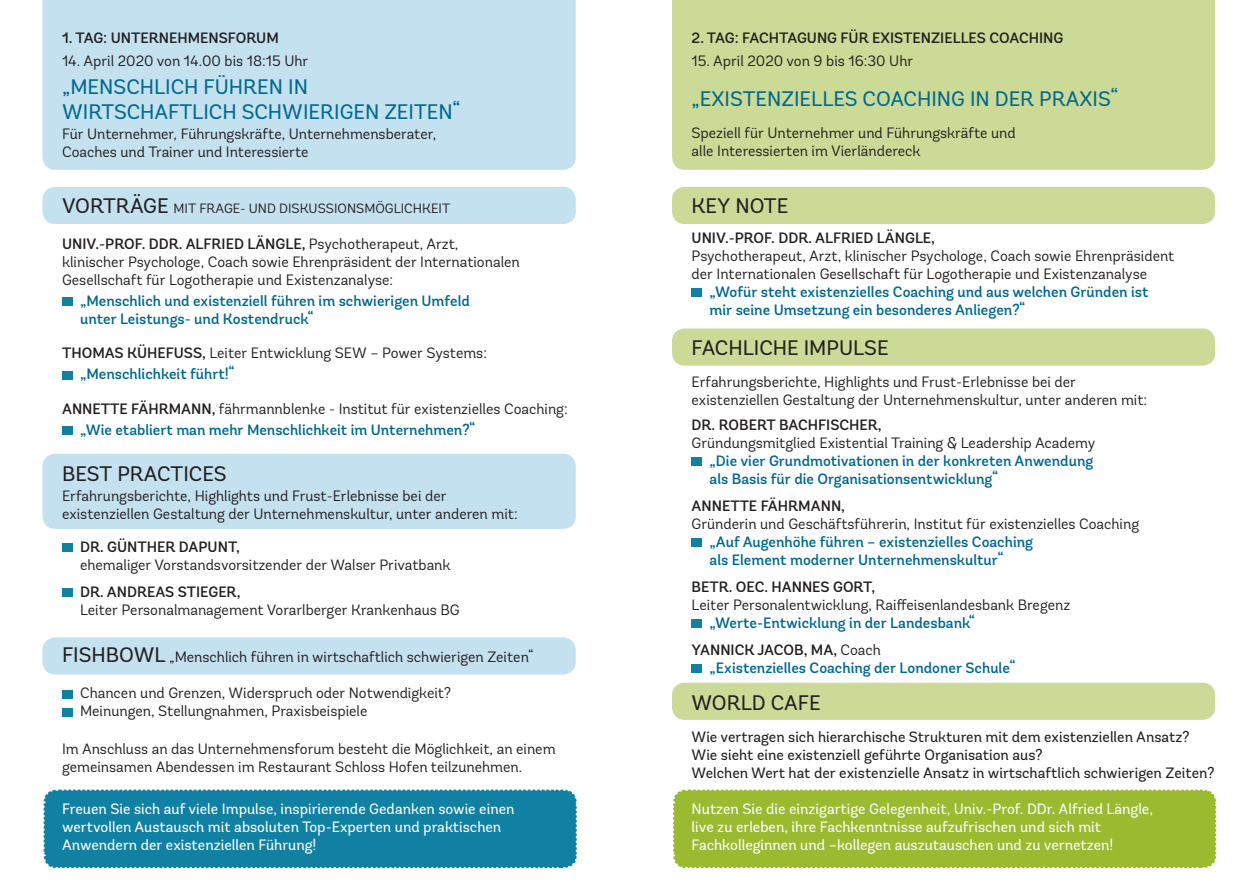
<style>
.page{position:relative;width:1259px;height:893px;background:#fff}
.page>*{position:absolute;margin:0;border:0;box-sizing:border-box;transform-origin:0 0}
.t1{font:21px/25.2px "Andes Rounded";color:#00698e}
.t2{font:21px "Andes Rounded";color:#231f20}
.t3{font:15px/18px "Andes Rounded";color:#231f20}
.t4{font:500 15px/18px "Andes Rounded";color:#00698e}
.t5{font:15px/18px "Andes Rounded";color:#fff}
.t6{font:500 15px "Andes Rounded";color:#231f20}
.t7{font:15px/18px "Andes Rounded";color:#231f20}
.t8{font:13.5px "Andes Rounded";color:#231f20}
.s1{font-size:21px}
.s2{font-weight:500}
.s3{font-weight:500;color:#00698e}
.s4{color:#231f20}
.s5{font-weight:400;color:#231f20}
</style>
<div class="page">
<div style="left:43px;top:187px;width:533px;height:37px;background:#c4e1ef;border-radius:13px"></div>
<div style="left:672px;top:187px;width:543px;height:37px;background:#ccda97;border-radius:13px"></div>
<div style="left:43px;top:637px;width:533px;height:38px;background:#c4e1ef;border-radius:13px"></div>
<div style="left:672px;top:328px;width:543px;height:38px;background:#ccda97;border-radius:13px"></div>
<div style="left:672px;top:683px;width:543px;height:37px;background:#ccda97;border-radius:13px"></div>
<div style="left:43px;top:0;width:533px;height:170px;background:#c4e1ef"></div>
<div style="left:672px;top:0;width:543px;height:170px;background:#ccda97"></div>
<div style="left:43px;top:454px;width:533px;height:75px;background:#c4e1ef;border-radius:13px"></div>
<div style="left:43px;top:789px;width:534px;height:80px;background:#1081a3"></div>
<div style="left:673px;top:789px;width:544px;height:80px;background:#9aba2f"></div>
<div style="left:62px;top:298px;width:11px;height:8px;background:#1081a3"></div>
<div style="left:62px;top:371px;width:11px;height:8px;background:#1081a3"></div>
<div style="left:62px;top:427px;width:11px;height:8px;background:#1081a3"></div>
<div style="left:62px;top:543px;width:11px;height:8px;background:#1081a3"></div>
<div style="left:62px;top:588px;width:11px;height:8px;background:#1081a3"></div>
<div style="left:62px;top:690px;width:11px;height:8px;background:#1081a3"></div>
<div style="left:62px;top:708px;width:11px;height:8px;background:#1081a3"></div>
<div style="left:691px;top:289px;width:11px;height:8px;background:#1081a3"></div>
<div style="left:691px;top:458px;width:11px;height:8px;background:#1081a3"></div>
<div style="left:691px;top:539px;width:11px;height:8px;background:#1081a3"></div>
<div style="left:691px;top:620px;width:11px;height:8px;background:#1081a3"></div>
<div style="left:691px;top:665px;width:11px;height:8px;background:#1081a3"></div>
<p class="t6" style="left:62px;top:29px;width:218px">1. Tag: Unternehmensforum</p>
<p class="t3" style="left:62px;top:52px;width:248px">14. April 2020 von 14.00 bis 18:15 Uhr</p>
<h1 class="t1" style="left:62px;top:74px;width:399px">„Menschlich führen in wirtschaftlich schwierigen Zeiten“</h1>
<p class="t3" style="left:62px;top:125px;width:375px">Für Unternehmer, Führungskräfte, Unternehmensberater,<br>Coaches und Trainer und Interessierte</p>
<p class="t8" style="left:62px;top:200px;width:255px"><span class="s1">Vorträge</span> mit Frage- u nd Diskussi</p>
<p class="t8" style="left:337px;top:200px;width:108px">onsmöglichkeit</p>
<p class="t3" style="left:62px;top:235px;width:459px"><span class="s2">Univ.-Prof. DDr. Alfried Längle,</span> Psychotherapeut, Arzt, klinischer Psychologe, Coach sowie Ehrenpräsident der Internationalen<br>Gesellschaft für Logotherapie und Existenzanalyse:</p>
<p class="t4" style="left:80px;top:292px;width:391px">„Menschlich und existenziell führen im schwierigen Umfeld unter Leistungs- und Kostendruck“</p>
<p class="t6" style="left:62px;top:344px;width:122px">Thomas KühefuSS</p>
<p class="t3" style="left:80px;top:343px;width:408px;line-height:21px;text-indent:122px"><span class="s2">,</span> Leiter Entwicklung SEW – Power Systems: <span class="s3">„Menschlichkeit führt!“</span></p>
<p class="t3" style="left:80px;top:398px;width:489px;line-height:21px;text-indent:-18px"><span class="s2">Annette Fährmann,</span> fährmannblenke - Institut für existenzielles Coaching: <span class="s3">„Wie etabliert man mehr Menschlichkeit im Unternehmen?“</span></p>
<h1 class="t2" style="left:62px;top:461px;width:166px">Best Practices</h1>
<p class="t3" style="left:62px;top:486px;width:457px">Erfahrungsberichte, H ighlights und Frust-Erlebnisse bei der existenziellen Gestaltung der Unternehmenskultur, unter anderen mit:</p>
<p class="t6" style="left:80px;top:537px;width:161px">Dr. Günther Dapu nt,</p>
<p class="t3" style="left:80px;top:555px;width:372px">ehemaliger Vorstandsvorsitzender der Walser Privatbank</p>
<p class="t6" style="left:80px;top:582px;width:162px">Dr. Andreas Stieger,</p>
<p class="t3" style="left:62px;top:600px;width:397px">Leiter Personalmanagement Vorarlberger Krankenhaus BG</p>
<p class="t3" style="left:62px;top:648px;width:473px"><span class="s1">Fishbowl</span> „M enschlich führen in wirtschaftlich schwierigen Zeiten“</p>
<p class="t3" style="left:80px;top:684px;width:372px">Chancen und Grenzen, Widerspruch oder N otwendigkeit?<br>M einungen, Stellungnahmen, Praxisbeispiele</p>
<p class="t3" style="left:62px;top:740px;width:495px">Im Anschluss an das Unternehmensforum besteht die M öglichkeit, an einem gemeinsamen Abendessen im Restaurant Schloss H ofen teilzunehmen.</p>
<p class="t6" style="left:691px;top:29px;width:373px">2. Tag: Fachtagung für existenzielles Coaching</p>
<p class="t3" style="left:691px;top:52px;width:223px">15. April 2020 von 9 bis 16:30 Uhr</p>
<h1 class="t1" style="left:691px;top:87px;width:428px">„Existenzielles Coaching in der Praxis“</h1>
<p class="t3" style="left:691px;top:124px;width:326px">Speziell für Unternehmer und Führungskräfte und alle Interessierten im Vierländereck</p>
<h1 class="t2" style="left:691px;top:193px;width:98px">Key N ote</h1>
<p class="t6" style="left:691px;top:228px;width:245px">Univ.-Prof. DDr. Alfried Längle,</p>
<p class="t3" style="left:691px;top:247px;width:484px">Psychotherapeut, Arzt, klinischer Psychologe, Coach sowie Ehrenpräsident der Internationalen Gesellschaft für Logotherapie und Existenzanalyse</p>
<p class="t4" style="left:709px;top:283px;width:440px">„Wofür steht existenzielles Coaching und aus welchen Gründen ist mir seine Umsetzung ein besonderes Anliegen?“</p>
<h1 class="t2" style="left:691px;top:335px;width:125px">Fachliche Impu</h1>
<h1 class="t2" style="left:853px;top:335px;width:37px">lse</h1>
<p class="t3" style="left:691px;top:372px;width:457px">Erfahrungsberichte, H ighlights und Frust-Erlebnisse bei der existenziellen Gestaltung der Unternehmenskultur, unter anderen mit:</p>
<p class="t6" style="left:691px;top:416px;width:192px">Dr. Robert Bachfischer,</p>
<p class="t3" style="left:691px;top:434px;width:405px">Gründungsmitglied Existential Training &amp; Leadership Academy</p>
<p class="t4" style="left:709px;top:452px;width:385px">„Die vier Grundmotivationen in der konkreten Anwendung als Basis für die Organisationsentwicklung“</p>
<p class="t6" style="left:691px;top:497px;width:155px">Annette Fährmann,</p>
<p class="t3" style="left:691px;top:515px;width:449px">Gründerin und Geschäftsführerin, Institut für existenzielles Coaching</p>
<p class="t4" style="left:709px;top:533px;width:325px">„Auf Augenhöhe führen – existenzielles Coaching als Element moderner Unternehmenskultur“</p>
<p class="t6" style="left:691px;top:578px;width:55px">Betr. OEC</p>
<p class="t6" style="left:764px;top:578px;width:112px">. Hannes Gort,</p>
<p class="t3" style="left:691px;top:596px;width:380px">Leiter Personalentwicklung, Raiffeisenlandesbank Bregenz</p>
<p class="t4" style="left:691px;top:610px;width:285px;line-height:27px;text-indent:18px">„Werte-Entwicklung in der Landesbank“<br><span class="s4">Yannick Jacob, MA,</span> <span class="s5">Coach</span></p>
<p class="t4" style="left:709px;top:659px;width:307px">„Existenzielles Coaching der Londoner Schule“</p>
<h1 class="t2" style="left:691px;top:690px;width:131px">World Cafe</h1>
<p class="t7" style="left:691px;top:728px;width:524px">Wie vertragen sich hierarchische Strukturen mit dem existenziellen Ansatz?<br>Wie sieht eine existenziell geführte Organisation aus?<br>Welchen Wert hat der existenzielle Ansatz in wirtschaftlich schwierigen Zeiten?</p>
<p class="t5" style="left:62px;top:800px;width:454px">Freuen Sie sich auf viele I mpulse, inspirierende Gedanken sowie einen wertvollen Austausch mit absoluten Top-Experten und praktischen<br>Anwendern der existenziellen Führung!</p>
<p class="t5" style="left:691px;top:800px;width:463px">N utzen Sie die einzigartige Gelegenheit, Univ.-Prof. DDr. Alfried Längle, live zu erleben, ihre Fachkenntnisse aufzufrischen und sich mit<br>Fachkolleginnen und –kollegen auszutauschen und zu vernetzen!</p>
</div>
